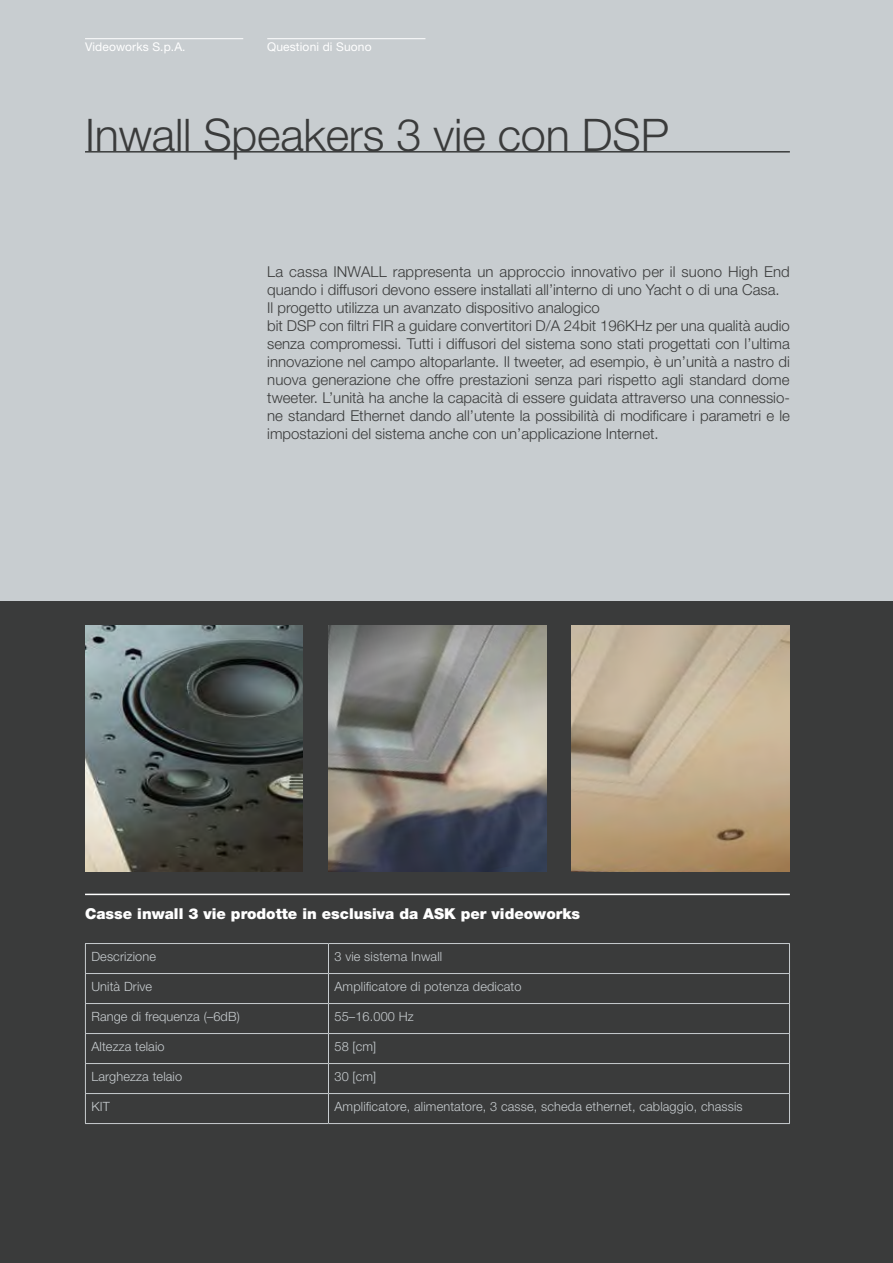
<style>
.page{position:relative;width:893px;height:1263px;background:#c8cdd0}
.page>*{position:absolute;margin:0;border:0;box-sizing:border-box;transform-origin:0 0}
.t1{font:300 45px "Helvetica Neue LT Std";letter-spacing:-.005em;color:#3a3b3b}
.t2{font:300 15px/18px "Helvetica Neue LT Std";color:#3a3b3b}
.t3{font:900 15px "Helvetica Neue LT Std";color:#fff}
.t4{font:300 12.75px "Helvetica Neue LT Std";letter-spacing:.01em;color:#c8cdd0}
.t5{font:12px "Helvetica Neue LT Std";letter-spacing:.01em;color:#fff}
</style>
<div class="page">
<div style="left:0;top:601px;width:893px;height:662px;background:#3a3b3b"></div>
<img style="left:85px;top:625px;width:218px;height:246px">
<img style="left:328px;top:625px;width:218px;height:246px">
<img style="left:572px;top:625px;width:218px;height:246px">
<hr style="left:85px;top:151px;width:705px;height:2px;background:#3a3b3b">
<hr style="left:85px;top:38px;width:158px;height:1px;background:#fff">
<hr style="left:267px;top:38px;width:158px;height:1px;background:#fff">
<hr style="left:85px;top:894px;width:705px;height:1px;background:#fff">
<hr style="left:85px;top:943px;width:243px;height:1px;background:#c8cdd0">
<hr style="left:328px;top:943px;width:462px;height:1px;background:#c8cdd0">
<hr style="left:85px;top:973px;width:243px;height:1px;background:#c8cdd0">
<hr style="left:328px;top:973px;width:462px;height:1px;background:#c8cdd0">
<hr style="left:85px;top:1003px;width:243px;height:1px;background:#c8cdd0">
<hr style="left:328px;top:1003px;width:462px;height:1px;background:#c8cdd0">
<hr style="left:85px;top:1033px;width:243px;height:1px;background:#c8cdd0">
<hr style="left:328px;top:1033px;width:462px;height:1px;background:#c8cdd0">
<hr style="left:85px;top:1063px;width:243px;height:1px;background:#c8cdd0">
<hr style="left:328px;top:1063px;width:462px;height:1px;background:#c8cdd0">
<hr style="left:85px;top:1093px;width:243px;height:1px;background:#c8cdd0">
<svg style="left:85px;top:944px;width:1px;height:179px"></svg>
<hr style="left:328px;top:1093px;width:462px;height:1px;background:#c8cdd0">
<svg style="left:328px;top:944px;width:1px;height:179px"></svg>
<svg style="left:789px;top:944px;width:1px;height:179px"></svg>
<hr style="left:85px;top:1123px;width:243px;height:1px;background:#c8cdd0">
<hr style="left:328px;top:1123px;width:462px;height:1px;background:#c8cdd0">
<p class="t5" style="left:85px;top:40px;width:102px">Videoworks S.p.A.</p>
<p class="t5" style="left:267px;top:40px;width:106px">Questioni di Suono</p>
<h1 class="t1" style="left:85px;top:108px;width:585px">Inwall Speakers 3 vie con DSP</h1>
<p class="t2" style="left:267px;top:262px;width:524px">La cassa INWALL rappresenta un approccio innovativo per il suono High End quando i diffusori devono essere installati all’interno di uno Yacht o di una Casa.<br>Il progetto utilizza un avanzato dispositivo analogico<br>bit DSP con filtri FIR a guidare convertitori D/A 24bit 196KHz per una qualità audio senza compromessi. Tutti i diffusori del sistema sono stati progettati con l’ultima innovazione nel campo altoparlante. Il tweeter, ad esempio, è un’unità a nastro di nuova generazione che offre prestazioni senza pari rispetto agli standard dome tweeter. L’unità ha anche la capacità di essere guidata attraverso una connessio&shy;ne standard Ethernet dando all’utente la possibilità di modificare i parametri e le impostazioni del sistema anche con un’applicazione Internet.</p>
<p class="t3" style="left:85px;top:905px;width:497px">Casse inwall 3 vie prodotte in esclusiva da ASK per videoworks</p>
<p class="t4" style="left:91px;top:949px;width:66px">Descrizione</p>
<p class="t4" style="left:334px;top:949px;width:109px">3 vie sistema Inwall</p>
<p class="t4" style="left:91px;top:979px;width:62px">Unità Drive</p>
<p class="t4" style="left:334px;top:979px;width:188px">Amplificatore di potenza dedicato</p>
<p class="t4" style="left:91px;top:1009px;width:150px">Range di frequenza (–6dB)</p>
<p class="t4" style="left:334px;top:1009px;width:81px">55–16.000 Hz</p>
<p class="t4" style="left:91px;top:1039px;width:75px">Altezza telaio</p>
<p class="t4" style="left:334px;top:1039px;width:43px">58 [cm]</p>
<p class="t4" style="left:91px;top:1069px;width:92px">Larghezza telaio</p>
<p class="t4" style="left:334px;top:1069px;width:43px">30 [cm]</p>
<p class="t4" style="left:91px;top:1099px;width:20px">KIT</p>
<p class="t4" style="left:334px;top:1099px;width:410px">Amplificatore, alimentatore, 3 casse, scheda ethernet, cablaggio, chassis</p>
</div>
